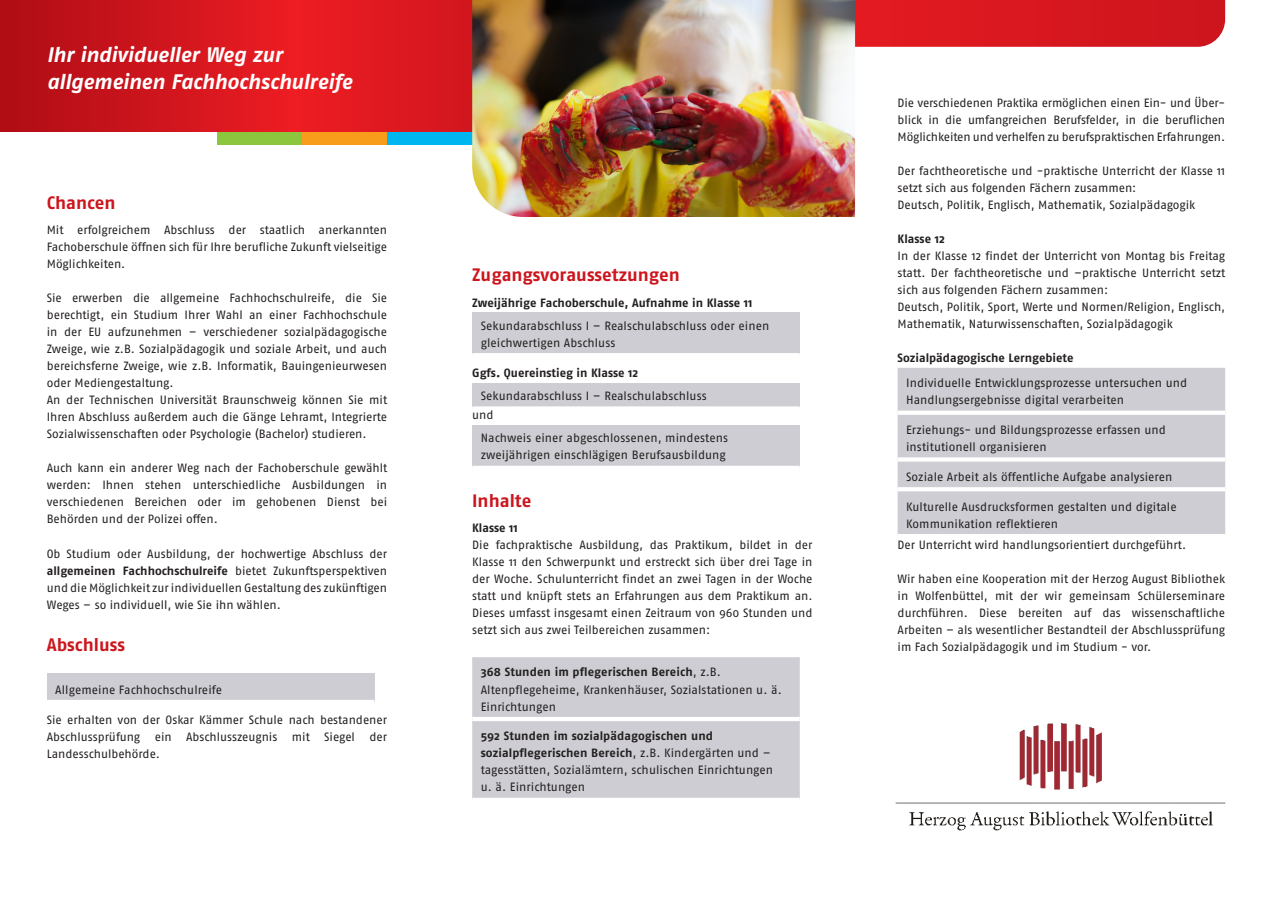
<style>
.page{position:relative;width:1272px;height:902px;background:#fff}
.page>*{position:absolute;margin:0;border:0;box-sizing:border-box;transform-origin:0 0}
.t1{font:italic 700 21px/27px "Fago No";letter-spacing:-.01em;color:#fff}
.t2{font:700 18px "Fago No";color:#cd151d}
.t3{font:12px/17px "Fago No";color:#231f20}
.t4{font:700 12px "Fago No";color:#231f20}
.s1{font-weight:700}
</style>
<div class="page">
<div style="left:897px;top:368px;width:328px;height:166px;background:#cdcdd3"></div>
<div style="left:897px;top:410px;width:328px;height:5px;background:#fff"></div>
<svg style="left:897px;top:457px;width:328px;height:4px"></svg>
<hr style="left:897px;top:487px;width:328px;height:4px;background:#fff">
<svg style="left:855px;top:0;width:370px;height:47px;background:#d81a21"></svg>
<svg style="left:0;top:0;width:472px;height:132px;background:#d3161d"></svg>
<div style="left:47px;top:673px;width:327px;height:29px;background:#cdcdd3"></div>
<div style="left:47px;top:699px;width:327px;height:5px;background:#fff"></div>
<div style="left:472px;top:312px;width:327px;height:43px;background:#cdcdd3"></div>
<hr style="left:472px;top:353px;width:327px;height:4px;background:#fff">
<div style="left:472px;top:383px;width:327px;height:25px;background:#cdcdd3"></div>
<svg style="left:472px;top:406px;width:327px;height:3px"></svg>
<div style="left:472px;top:425px;width:327px;height:43px;background:#cdcdd3"></div>
<div style="left:472px;top:465px;width:327px;height:5px;background:#fff"></div>
<div style="left:472px;top:657px;width:327px;height:140px;background:#cdcdd3"></div>
<div style="left:472px;top:716px;width:327px;height:5px;background:#fff"></div>
<svg style="left:472px;top:797px;width:327px;height:1px"></svg>
<div style="left:217px;top:132px;width:85px;height:13px;background:#8bc63e"></div>
<div style="left:302px;top:132px;width:85px;height:13px;background:#f89c1c"></div>
<div style="left:387px;top:132px;width:85px;height:13px;background:#00b6f0"></div>
<img style="left:472px;top:0;width:383px;height:217px">
<img style="left:895px;top:723px;width:330px;height:108px">
<h1 class="t1" style="left:47px;top:41px;width:307px">Ihr individueller Weg zur allgemeinen Fachhochschulreife</h1>
<h2 class="t2" style="left:47px;top:192px;width:70px">Chancen</h2>
<p class="t3" style="left:47px;top:221px;width:342px;text-align:justify">Mit erfolgreichem Abschluss der staatlich anerkannten Fachoberschule öffnen sich für Ihre berufliche Zukunft vielseitige Möglichkeiten.</p>
<p class="t3" style="left:47px;top:289px;width:342px">Sie erwerben die allgemeine Fachhochschulreife, die Sie berechtigt, ein Studium Ihrer Wahl an einer Fachhochschule in der EU aufzunehmen – verschiedener sozialpädagogische Zweige, wie z.B. Sozialpädagogik und soziale Arbeit, und auch bereichsferne Zweige, wie z.B. Informatik, Bauingenieurwesen oder Mediengestaltung.<br>An der Technischen Universität Braunschweig können Sie mit Ihren Abschluss außerdem auch die Gänge Lehramt, Integrierte Sozialwissenschaften oder Psychologie (Bachelor) studieren.</p>
<p class="t3" style="left:47px;top:459px;width:342px;text-align:justify">Auch kann ein anderer Weg nach der Fachoberschule gewählt werden: Ihnen stehen unterschiedliche Ausbildungen in verschiedenen Bereichen oder im gehobenen Dienst bei Behörden und der Polizei offen.</p>
<p class="t3" style="left:47px;top:544px;width:342px;text-align:justify">Ob Studium oder Ausbildung, der hochwertige Abschluss der <span class="s1">allgemeinen Fachhochschulreife</span> bietet Zukunftsperspektiven und die Möglichkeit zur individuellen Gestaltung des zukünftigen Weges – so individuell, wie Sie ihn wählen.</p>
<h2 class="t2" style="left:47px;top:633px;width:80px">Abschluss</h2>
<p class="t3" style="left:55px;top:680px;width:168px">Allgemeine Fachhochschulreife</p>
<p class="t3" style="left:47px;top:710px;width:342px;text-align:justify">Sie erhalten von der Oskar Kämmer Schule nach bestandener Abschlussprüfung ein Abschlusszeugnis mit Siegel der Landesschulbehörde.</p>
<h2 class="t2" style="left:472px;top:264px;width:209px">Zugangsvoraussetzungen</h2>
<p class="t4" style="left:472px;top:295px;width:282px">Zweijährige Fachoberschule, Aufnahme in Klasse 11</p>
<p class="t3" style="left:480px;top:317px;width:290px">Sekundarabschluss I – Realschulabschluss oder einen gleichwertigen Abschluss</p>
<p class="t4" style="left:472px;top:365px;width:168px">Ggfs. Quereinstieg in Klasse 12</p>
<p class="t3" style="left:472px;top:386px;width:236px;line-height:19.2px;text-indent:9px">Sekundarabschluss I – Realschulabschluss und</p>
<p class="t3" style="left:480px;top:429px;width:249px">Nachweis einer abgeschlossenen, mindestens zweijährigen einschlägigen Berufsausbildung</p>
<h2 class="t2" style="left:472px;top:489px;width:61px">Inhalte</h2>
<p class="t4" style="left:472px;top:520px;width:47px">Klasse 11</p>
<p class="t3" style="left:472px;top:536px;width:342px;text-align:justify">Die fachpraktische Ausbildung, das Praktikum, bildet in der Klasse 11 den Schwerpunkt und erstreckt sich über drei Tage in der Woche. Schulunterricht findet an zwei Tagen in der Woche statt und knüpft stets an Erfahrungen aus dem Praktikum an.<br>Dieses umfasst insgesamt einen Zeitraum von 960 Stunden und setzt sich aus zwei Teilbereichen zusammen:</p>
<p class="t3" style="left:480px;top:663px;width:302px"><span class="s1">368 Stunden im pflegerischen Bereich</span>, z.B.<br>Altenpflegeheime, Krankenhäuser, Sozialstationen u. ä.<br>Einrichtungen</p>
<p class="t3" style="left:480px;top:727px;width:294px"><span class="s1">592 Stunden im sozialpädagogischen und sozialpflegerischen Bereich</span>, z.B. Kindergärten und – tagesstätten, Sozialämtern, schulischen Einrichtungen u. ä. Einrichtungen</p>
<p class="t3" style="left:897px;top:94px;width:329px;text-align:justify">Die verschiedenen Praktika ermöglichen einen Ein- und Über&shy;blick in die umfangreichen Berufsfelder, in die beruflichen Möglichkeiten und verhelfen zu berufspraktischen Erfahrungen.</p>
<p class="t3" style="left:897px;top:162px;width:329px">Der fachtheoretische und -praktische Unterricht der Klasse 11 setzt sich aus folgenden Fächern zusammen:<br>Deutsch, Politik, Englisch, Mathematik, Sozialpädagogik</p>
<p class="t4" style="left:897px;top:231px;width:49px">Klasse 12</p>
<p class="t3" style="left:897px;top:247px;width:329px">In der Klasse 12 findet der Unterricht von Montag bis Freitag statt. Der fachtheoretische und –praktische Unterricht setzt sich aus folgenden Fächern zusammen:<br>Deutsch, Politik, Sport, Werte und Normen/Religion, Englisch, Mathematik, Naturwissenschaften, Sozialpädagogik</p>
<p class="t4" style="left:897px;top:350px;width:177px">Sozialpädagogische Lerngebiete</p>
<p class="t3" style="left:906px;top:374px;width:283px">Individuelle Entwicklungsprozesse untersuchen und<br>Handlungsergebnisse digital verarbeiten</p>
<p class="t3" style="left:906px;top:421px;width:261px">Erziehungs- und Bildungsprozesse erfassen und institutionell organisieren</p>
<p class="t3" style="left:906px;top:468px;width:268px">Soziale Arbeit als öffentliche Aufgabe analysieren</p>
<p class="t3" style="left:906px;top:497px;width:272px">Kulturelle Ausdrucksformen gestalten und digitale<br>Kommunikation reflektieren</p>
<p class="t3" style="left:897px;top:536px;width:290px">Der Unterricht wird handlungsorientiert durchgeführt.</p>
<p class="t3" style="left:897px;top:570px;width:329px;text-align:justify">Wir haben eine Kooperation mit der Herzog August Bibliothek in Wolfenbüttel, mit der wir gemeinsam Schülerseminare durchführen. Diese bereiten auf das wissenschaftliche Arbeiten – als wesentlicher Bestandteil der Abschlussprüfung im Fach Sozialpädagogik und im Studium - vor.</p>
</div>
